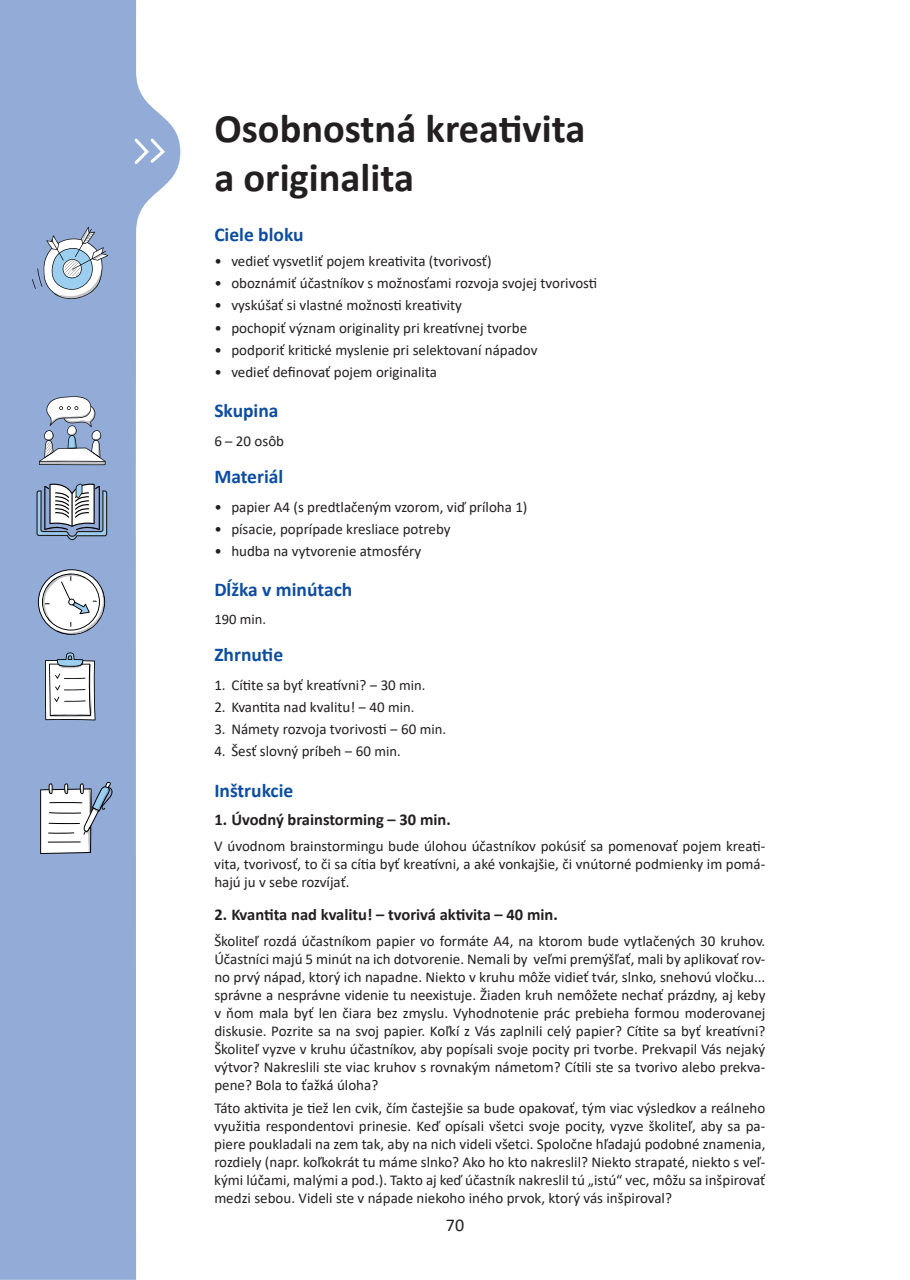
<style>
.page{position:relative;width:910px;height:1280px;background:#fff}
.page>*{position:absolute;margin:0;border:0;box-sizing:border-box;transform-origin:0 0}
.t1{font:700 40.5px/48.6px "Calibri";color:#231f20}
.t2{font:700 19.5px "Calibri";color:#0d4da1}
.t3{font:18px "Calibri";color:#231f20}
.t4{font:700 16.5px "Calibri";color:#231f20}
.t5{font:15px/18px "Calibri";color:#231f20;text-align:justify}
.t6{font:14.55px "Calibri";color:#231f20}
.s1{font-size:14.55px}
</style>
<div class="page">
<svg style="left:0;top:0;width:180px;height:1280px;fill:#93abd7"></svg>
<svg style="left:38px;top:569px;width:67px;height:66px"></svg>
<svg style="left:40px;top:782px;width:73px;height:72px"></svg>
<svg style="left:37px;top:227px;width:71px;height:74px"></svg>
<svg style="left:32px;top:279px;width:4px;height:10px"></svg>
<svg style="left:39px;top:396px;width:67px;height:69px"></svg>
<svg style="left:45px;top:652px;width:51px;height:68px"></svg>
<svg style="left:36px;top:483px;width:71px;height:57px"></svg>
<svg style="left:134px;top:138px;width:31px;height:26px"></svg>
<h1 class="t1" style="left:214px;top:104px;width:373px">Osobnostná kreativita a originalita</h1>
<h2 class="t2" style="left:214px;top:220px;width:91px">Ciele bloku</h2>
<p class="t5" style="left:214px;top:252px;width:279px">• vedieť vysvetliť pojem kreativita (tvorivosť)</p>
<p class="t5" style="left:214px;top:274px;width:384px">• oboznámiť účastníkov s možnosťami rozvoja svojej tvorivosti</p>
<p class="t5" style="left:214px;top:296px;width:249px">• vyskúšať si vlastné možnosti kreativity</p>
<p class="t5" style="left:214px;top:318px;width:314px">• pochopiť význam originality pri kreatívnej tvorbe</p>
<p class="t5" style="left:214px;top:341px;width:325px">• podporiť kritické myslenie pri selektovaní nápadov</p>
<p class="t5" style="left:214px;top:363px;width:224px">• vedieť definovať pojem originalita</p>
<h2 class="t2" style="left:214px;top:396px;width:66px">Skupina</h2>
<p class="t5" style="left:214px;top:432px;width:71px">6 <span class="s1">–</span> 20 osôb</p>
<h2 class="t2" style="left:214px;top:463px;width:70px">Materiál</h2>
<p class="t5" style="left:214px;top:497px;width:315px">• papier A4 (s predtlačeným vzorom, viď príloha 1)</p>
<p class="t5" style="left:214px;top:520px;width:238px">• písacie, poprípade kresliace potreby</p>
<p class="t5" style="left:214px;top:542px;width:208px">• hudba na vytvorenie atmosféry</p>
<h2 class="t2" style="left:214px;top:576px;width:140px">Dĺžka v minútach</h2>
<p class="t6" style="left:214px;top:609px;width:53px">190 min.</p>
<h2 class="t2" style="left:214px;top:641px;width:70px">Zhrnutie</h2>
<p class="t5" style="left:214px;top:675px;width:213px">1. Cítite sa byť kreatívni? ‒ 30 <span class="s1">min.</span></p>
<p class="t5" style="left:214px;top:697px;width:202px">2. Kvantita nad kvalitu! ‒ 40 <span class="s1">min.</span></p>
<p class="t5" style="left:214px;top:720px;width:233px">3. Námety rozvoja tvorivosti ‒ 60 <span class="s1">min.</span></p>
<p class="t5" style="left:214px;top:742px;width:188px">4. Šesť slovný príbeh ‒ 60 <span class="s1">min.</span></p>
<h2 class="t2" style="left:214px;top:777px;width:81px">Inštrukcie</h2>
<p class="t4" style="left:214px;top:808px;width:238px">1. Úvodný brainstorming – 30 min.</p>
<p class="t5" style="left:214px;top:837px;width:553px">V úvodnom brainstormingu bude úlohou účastníkov pokúsiť sa pomenovať pojem kreati&shy;vita, tvorivosť, to či sa cítia byť kreatívni, a aké vonkajšie, či vnútorné podmienky im pomá&shy;hajú ju v sebe rozvíjať.</p>
<p class="t4" style="left:214px;top:903px;width:345px">2. Kvantita nad kvalitu! – tvorivá aktivita – 40 min.</p>
<p class="t5" style="left:214px;top:932px;width:553px">Školiteľ rozdá účastníkom papier vo formáte A4, na ktorom bude vytlačených 30 kruhov.<br>Účastníci majú 5 minút na ich dotvorenie. Nemali by veľmi premýšľať, mali by aplikovať rov&shy;no prvý nápad, ktorý ich napadne. Niekto v kruhu môže vidieť tvár, slnko, snehovú vločku... správne a nesprávne videnie tu neexistuje. Žiaden kruh nemôžete nechať prázdny, aj keby v ňom mala byť len čiara bez zmyslu. Vyhodnotenie prác prebieha formou moderovanej diskusie. Pozrite sa na svoj papier. Koľkí z Vás zaplnili celý papier? Cítite sa byť kreatívni?<br>Školiteľ vyzve v kruhu účastníkov, aby popísali svoje pocity pri tvorbe. Prekvapil Vás nejaký výtvor? Nakreslili ste viac kruhov s rovnakým námetom? Cítili ste sa tvorivo alebo prekva&shy;pene? Bola to ťažká úloha?</p>
<p class="t5" style="left:214px;top:1098px;width:553px">Táto aktivita je tiež len cvik, čím častejšie sa bude opakovať, tým viac výsledkov a reálneho využitia respondentovi prinesie. Keď opísali všetci svoje pocity, vyzve školiteľ, aby sa pa&shy;piere poukladali na zem tak, aby na nich videli všetci. Spoločne hľadajú podobné znamenia, rozdiely (napr. koľkokrát tu máme slnko? Ako ho kto nakreslil? Niekto strapaté, niekto s veľ&shy;kými lúčami, malými a pod.). Takto aj keď účastník nakreslil tú „istú“ vec, môžu sa inšpirovať medzi sebou. Videli ste v nápade niekoho iného prvok, ktorý vás inšpiroval?</p>
<p class="t3" style="left:446px;top:1212px;width:20px">70</p>
</div>
